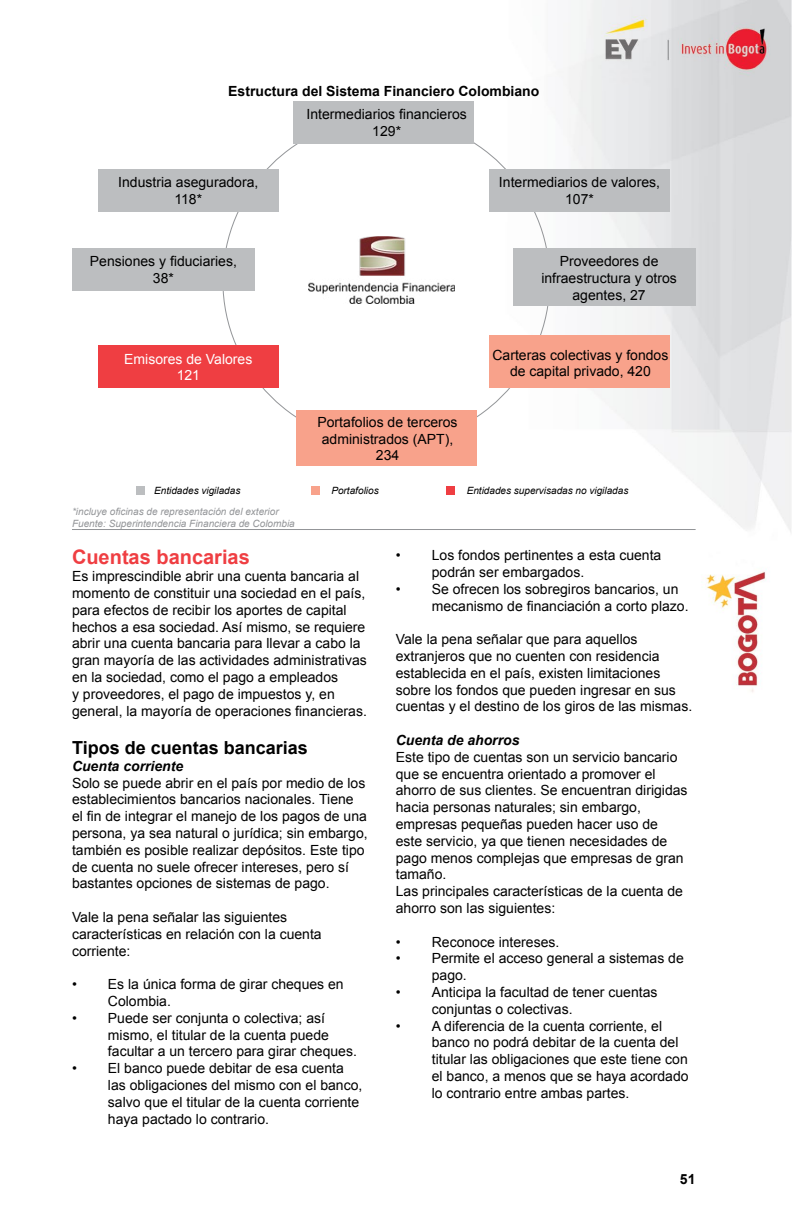
<style>
.page{position:relative;width:792px;height:1224px;background:#fff}
.page>*{position:absolute;margin:0;border:0;box-sizing:border-box;transform-origin:0 0}
.t1{font:700 20px "Arial";color:#ef3e42}
.t2{font:700 18px "Arial";color:#000}
.t3{font:14px/16.8px "Arial";color:#000}
.t4{font:700 14px "Arial";color:#000}
.t5{font:italic 700 14px "Arial";color:#000}
.t6{font:14px/16.8px "Arial";color:#fff;text-align:center}
.t7{font:italic 10px/12px "Arial";color:#939598}
.t8{font:italic 10px "Arial";color:#000}
</style>
<div class="page">
<img style="left:72px;top:0;width:720px;height:692px">
<div style="left:294px;top:102px;width:180px;height:42px;background:#bcbec0"></div>
<div style="left:297px;top:410px;width:180px;height:55px;background:#f8a28b"></div>
<div style="left:489px;top:170px;width:181px;height:42px;background:#bcbec0"></div>
<div style="left:489px;top:335px;width:181px;height:53px;background:#f8a28b"></div>
<div style="left:98px;top:170px;width:181px;height:42px;background:#bcbec0"></div>
<div style="left:98px;top:346px;width:181px;height:42px;background:#ef3e42"></div>
<div style="left:513px;top:249px;width:183px;height:57px;background:#bcbec0"></div>
<div style="left:72px;top:249px;width:183px;height:42px;background:#bcbec0"></div>
<img style="left:308px;top:237px;width:146px;height:67px">
<div style="left:136px;top:486px;width:8px;height:8px;background:#bcbec0"></div>
<div style="left:311px;top:486px;width:8px;height:8px;background:#f8a28b"></div>
<div style="left:446px;top:486px;width:8px;height:8px;background:#ef3e42"></div>
<hr style="left:72px;top:529px;width:624px;height:1px;background:#939598">
<p class="t4" style="left:228px;top:82px;width:313px">Estructura del Sistema Financiero Colombiano</p>
<p class="t3" style="left:307px;top:106px;width:162px;text-align:center">Intermediarios financieros<br>129*</p>
<p class="t3" style="left:118px;top:174px;width:142px;text-align:center">Industria aseguradora,<br>118*</p>
<p class="t3" style="left:499px;top:174px;width:163px;text-align:center">Intermediarios de valores,<br>107*</p>
<p class="t3" style="left:90px;top:253px;width:149px;text-align:center">Pensiones y fiduciaries,<br>38*</p>
<p class="t3" style="left:541px;top:253px;width:137px;text-align:center">Proveedores de infraestructura y otros agentes, 27</p>
<p class="t6" style="left:124px;top:351px;width:130px">Emisores de Valores<br>121</p>
<p class="t3" style="left:493px;top:346px;width:177px;text-align:center">Carteras colectivas y fondos de capital privado, 420</p>
<p class="t3" style="left:318px;top:414px;width:142px;text-align:center">Portafolios de terceros administrados (APT),<br>234</p>
<p class="t8" style="left:154px;top:484px;width:88px">Entidades vigiladas</p>
<p class="t8" style="left:331px;top:484px;width:49px">Portafolios</p>
<p class="t8" style="left:467px;top:484px;width:163px">Entidades supervisadas no vigiladas</p>
<p class="t7" style="left:72px;top:506px;width:224px">*incluye oficinas de representación del exterior<br>Fuente: Superintendencia Financiera de Colombia</p>
<h1 class="t1" style="left:72px;top:544px;width:179px">Cuentas bancarias</h1>
<p class="t3" style="left:72px;top:568px;width:296px">Es imprescindible abrir una cuenta bancaria al momento de constituir una sociedad en el país, para efectos de recibir los aportes de capital hechos a esa sociedad. Así mismo, se requiere abrir una cuenta bancaria para llevar a cabo la gran mayoría de las actividades administrativas en la sociedad, como el pago a empleados<br>y proveedores, el pago de impuestos y, en general, la mayoría de operaciones financieras.</p>
<p class="t2" style="left:72px;top:736px;width:237px">Tipos de cuentas bancarias</p>
<p class="t5" style="left:72px;top:757px;width:113px">Cuenta corriente</p>
<p class="t3" style="left:72px;top:775px;width:297px">Solo se puede abrir en el país por medio de los establecimientos bancarios nacionales. Tiene el fin de integrar el manejo de los pagos de una persona, ya sea natural o jurídica; sin embargo, también es posible realizar depósitos. Este tipo de cuenta no suele ofrecer intereses, pero sí bastantes opciones de sistemas de pago.</p>
<p class="t3" style="left:72px;top:909px;width:251px">Vale la pena señalar las siguientes características en relación con la cuenta corriente:</p>
<p class="t3" style="left:108px;top:976px;width:237px;text-indent:-36px">• Es la única forma de girar cheques en<br>Colombia.</p>
<p class="t3" style="left:108px;top:1010px;width:251px;text-indent:-36px">• Puede ser conjunta o colectiva; así mismo, el titular de la cuenta puede facultar a un tercero para girar cheques.</p>
<p class="t3" style="left:108px;top:1060px;width:256px;text-indent:-36px">• El banco puede debitar de esa cuenta las obligaciones del mismo con el banco, salvo que el titular de la cuenta corriente haya pactado lo contrario.</p>
<p class="t3" style="left:432px;top:547px;width:231px;text-indent:-36px">• Los fondos pertinentes a esta cuenta podrán ser embargados.</p>
<p class="t3" style="left:432px;top:581px;width:258px;text-indent:-36px">• Se ofrecen los sobregiros bancarios, un mecanismo de financiación a corto plazo.</p>
<p class="t3" style="left:396px;top:631px;width:298px">Vale la pena señalar que para aquellos extranjeros que no cuenten con residencia establecida en el país, existen limitaciones sobre los fondos que pueden ingresar en sus cuentas y el destino de los giros de las mismas.</p>
<p class="t5" style="left:396px;top:731px;width:125px">Cuenta de ahorros</p>
<p class="t3" style="left:396px;top:749px;width:293px">Este tipo de cuentas son un servicio bancario que se encuentra orientado a promover el ahorro de sus clientes. Se encuentran dirigidas hacia personas naturales; sin embargo, empresas pequeñas pueden hacer uso de este servicio, ya que tienen necesidades de pago menos complejas que empresas de gran tamaño.<br>Las principales características de la cuenta de ahorro son las siguientes:</p>
<p class="t3" style="left:396px;top:933px;width:165px">• Reconoce intereses.</p>
<p class="t3" style="left:432px;top:950px;width:254px;text-indent:-36px">• Permite el acceso general a sistemas de pago.</p>
<p class="t3" style="left:432px;top:984px;width:227px;text-indent:-36px">• Anticipa la facultad de tener cuentas conjuntas o colectivas.</p>
<p class="t3" style="left:432px;top:1017px;width:258px;text-indent:-36px">• A diferencia de la cuenta corriente, el banco no podrá debitar de la cuenta del titular las obligaciones que este tiene con el banco, a menos que se haya acordado lo contrario entre ambas partes.</p>
<p class="t4" style="left:680px;top:1169px;width:17px">51</p>
</div>
